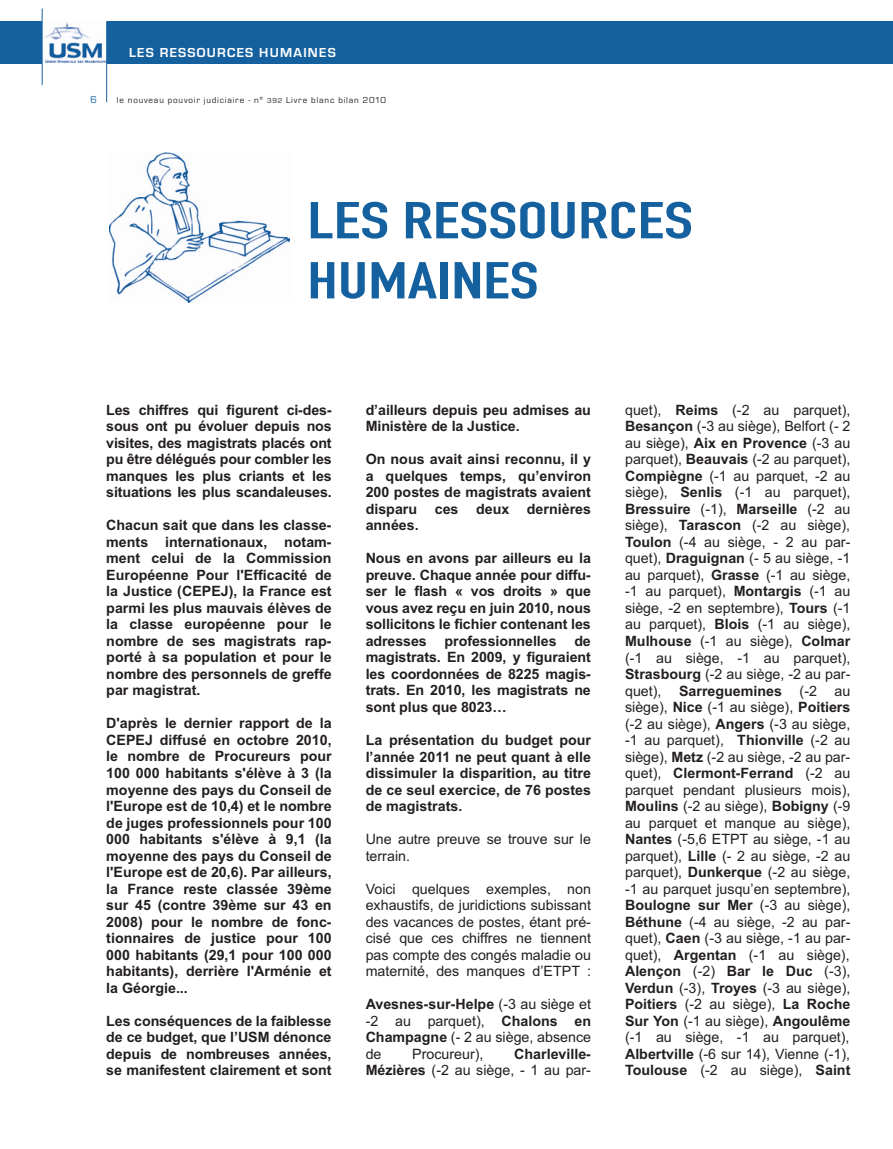
<style>
.page{position:relative;width:893px;height:1149px;background:#fff}
.page>*{position:absolute;margin:0;border:0;box-sizing:border-box;transform-origin:0 0}
.t1{font:51px/60px "DIN Engschrift";color:#1561a0;scale:1.4 1}
.t2{font:700 14.25px/16.5px "Arial";color:#231f20;text-align:justify}
.t3{font:14.25px/16.5px "Arial";color:#231f20;text-align:justify}
.t4{font:700 13.5px "Eurostile T";letter-spacing:.095em;color:#fff}
.t5{font:10.5px "Eurostile T";color:#1561a0}
.t6{font:9px "Eurostile T";letter-spacing:.09em;color:#231f20}
.s1{font-size:7.5px}
.s2{font-weight:700}
.s3{font-weight:400}
</style>
<div class="page">
<div style="left:0;top:21px;width:893px;height:43px;background:#1561a0"></div>
<div style="left:43px;top:11px;width:63px;height:67px;background:#fff"></div>
<img style="left:43px;top:22px;width:63px;height:41px">
<hr style="left:42px;top:9px;width:1px;height:76px;background:#1561a0">
<hr style="left:106px;top:21px;width:1px;height:81px;background:#1561a0">
<img style="left:110px;top:153px;width:180px;height:149px">
<p class="t4" style="left:129px;top:48px;width:208px">LES RESSOURCES HUMAINES</p>
<p class="t5" style="left:90px;top:96px;width:8px">6</p>
<p class="t6" style="left:117px;top:97px;width:270px">le nouveau pouvoir judiciaire - n° <span class="s1">392</span> Livre blanc bilan 2010</p>
<h1 class="t1" style="left:307px;top:195px;width:277px">LES RESSOURCES<br>HUMAINES</h1>
<p class="t2" style="left:106px;top:402px;width:227px">Les chiffres qui figurent ci-des&shy;sous ont pu évoluer depuis nos visites, des magistrats placés ont pu être délégués pour combler les manques les plus criants et les situations les plus scandaleuses.</p>
<p class="t2" style="left:106px;top:518px;width:227px">Chacun sait que dans les classe&shy;ments internationaux, notam&shy;ment celui de la Commission Européenne Pour l'Efficacité de la Justice (CEPEJ), la France est parmi les plus mauvais élèves de la classe européenne pour le nombre de ses magistrats rap&shy;porté à sa population et pour le nombre des personnels de greffe par magistrat.</p>
<p class="t2" style="left:106px;top:716px;width:227px">D'après le dernier rapport de la CEPEJ diffusé en octobre 2010, le nombre de Procureurs pour 100 000 habitants s'élève à 3 (la moyenne des pays du Conseil de l'Europe est de 10,4) et le nombre de juges professionnels pour 100<br>000 habitants s'élève à 9,1 (la moyenne des pays du Conseil de l'Europe est de 20,6). Par ailleurs, la France reste classée 39ème sur 45 (contre 39ème sur 43 en 2008) pour le nombre de fonc&shy;tionnaires de justice pour 100<br>000 habitants (29,1 pour 100 000 habitants), derrière l'Arménie et la Géorgie...</p>
<p class="t2" style="left:106px;top:1013px;width:227px">Les conséquences de la faiblesse de ce budget, que l’USM dénonce depuis de nombreuses années, se manifestent clairement et sont</p>
<p class="t2" style="left:366px;top:403px;width:227px">d’ailleurs depuis peu admises au<br>Ministère de la Justice.</p>
<p class="t2" style="left:366px;top:452px;width:227px">On nous avait ainsi reconnu, il y a quelques temps, qu’environ 200 postes de magistrats avaient disparu ces deux dernières années.</p>
<p class="t2" style="left:366px;top:551px;width:227px">Nous en avons par ailleurs eu la preuve. Chaque année pour diffu&shy;ser le flash « vos droits » que vous avez reçu en juin 2010, nous sollicitons le fichier contenant les adresses professionnelles de magistrats. En 2009, y figuraient les coordonnées de 8225 magis&shy;trats. En 2010, les magistrats ne sont plus que 8023…</p>
<p class="t2" style="left:366px;top:733px;width:227px">La présentation du budget pour l’année 2011 ne peut quant à elle dissimuler la disparition, au titre de ce seul exercice, de 76 postes de magistrats.</p>
<p class="t3" style="left:366px;top:832px;width:227px">Une autre preuve se trouve sur le terrain.</p>
<p class="t3" style="left:366px;top:881px;width:227px">Voici quelques exemples, non exhaustifs, de juridictions subissant des vacances de postes, étant pré&shy;cisé que ces chiffres ne tiennent pas compte des congés maladie ou maternité, des manques d’ETPT :</p>
<p class="t3" style="left:366px;top:997px;width:227px"><span class="s2">Avesnes-sur-Helpe</span> (-3 au siège et -2 au parquet), <span class="s2">Chalons en Champagne</span> (- 2 au siège, absence de</p>
<p class="t2" style="left:366px;top:1046px;width:227px;text-align:right">Charleville-<br>Mézières <span class="s3">(-2 au siège, - 1 au par-</span></p>
<p class="t3" style="left:412px;top:1046px;width:73px">Procureur),</p>
<p class="t3" style="left:625px;top:403px;width:227px">quet), <span class="s2">Reims</span> (-2 au parquet), <span class="s2">Besançon</span> (-3 au siège), Belfort (- 2 au siège), <span class="s2">Aix en Provence</span> (-3 au parquet), <span class="s2">Beauvais</span> (-2 au parquet), <span class="s2">Compiègne</span> (-1 au parquet, -2 au siège), <span class="s2">Senlis</span> (-1 au parquet), <span class="s2">Bressuire</span> (-1), <span class="s2">Marseille</span> (-2 au siège), <span class="s2">Tarascon</span> (-2 au siège), <span class="s2">Toulon</span> (-4 au siège, - 2 au par&shy;quet), <span class="s2">Draguignan</span> (- 5 au siège, -1 au parquet), <span class="s2">Grasse</span> (-1 au siège, -1 au parquet), <span class="s2">Montargis</span> (-1 au siège, -2 en septembre), <span class="s2">Tours</span> (-1 au parquet), <span class="s2">Blois</span> (-1 au siège), <span class="s2">Mulhouse</span> (-1 au siège), <span class="s2">Colmar </span>(-1 au siège, -1 au parquet), <span class="s2">Strasbourg</span> (-2 au siège, -2 au par&shy;quet), <span class="s2">Sarreguemines</span> (-2 au siège), <span class="s2">Nice</span> (-1 au siège), <span class="s2">Poitiers </span>(-2 au siège), <span class="s2">Angers</span> (-3 au siège, -1 au parquet), <span class="s2">Thionville</span> (-2 au siège), <span class="s2">Metz</span> (-2 au siège, -2 au par&shy;quet), <span class="s2">Clermont-Ferrand</span> (-2 au parquet pendant plusieurs mois), <span class="s2">Moulins</span> (-2 au siège), <span class="s2">Bobigny</span> (-9 au parquet et manque au siège), <span class="s2">Nantes</span> (-5,6 ETPT au siège, -1 au parquet), <span class="s2">Lille</span> (- 2 au siège, -2 au parquet), <span class="s2">Dunkerque</span> (-2 au siège, -1 au parquet jusqu’en septembre), <span class="s2">Boulogne sur Mer</span> (-3 au siège), <span class="s2">Béthune</span> (-4 au siège, -2 au par&shy;quet), <span class="s2">Caen</span> (-3 au siège, -1 au par&shy;quet), <span class="s2">Argentan</span> (-1 au siège), <span class="s2">Alençon</span> (-2) <span class="s2">Bar le Duc</span> (-3), <span class="s2">Verdun</span> (-3), <span class="s2">Troyes</span> (-3 au siège), <span class="s2">Poitiers</span> (-2 au siège), <span class="s2">La Roche Sur Yon</span> (-1 au siège), <span class="s2">Angoulême </span>(-1 au siège, -1 au parquet), <span class="s2">Albertville</span> (-6 sur 14), Vienne (-1), <span class="s2">Toulouse</span> (-2 au siège), <span class="s2">Saint</span></p>
</div>
